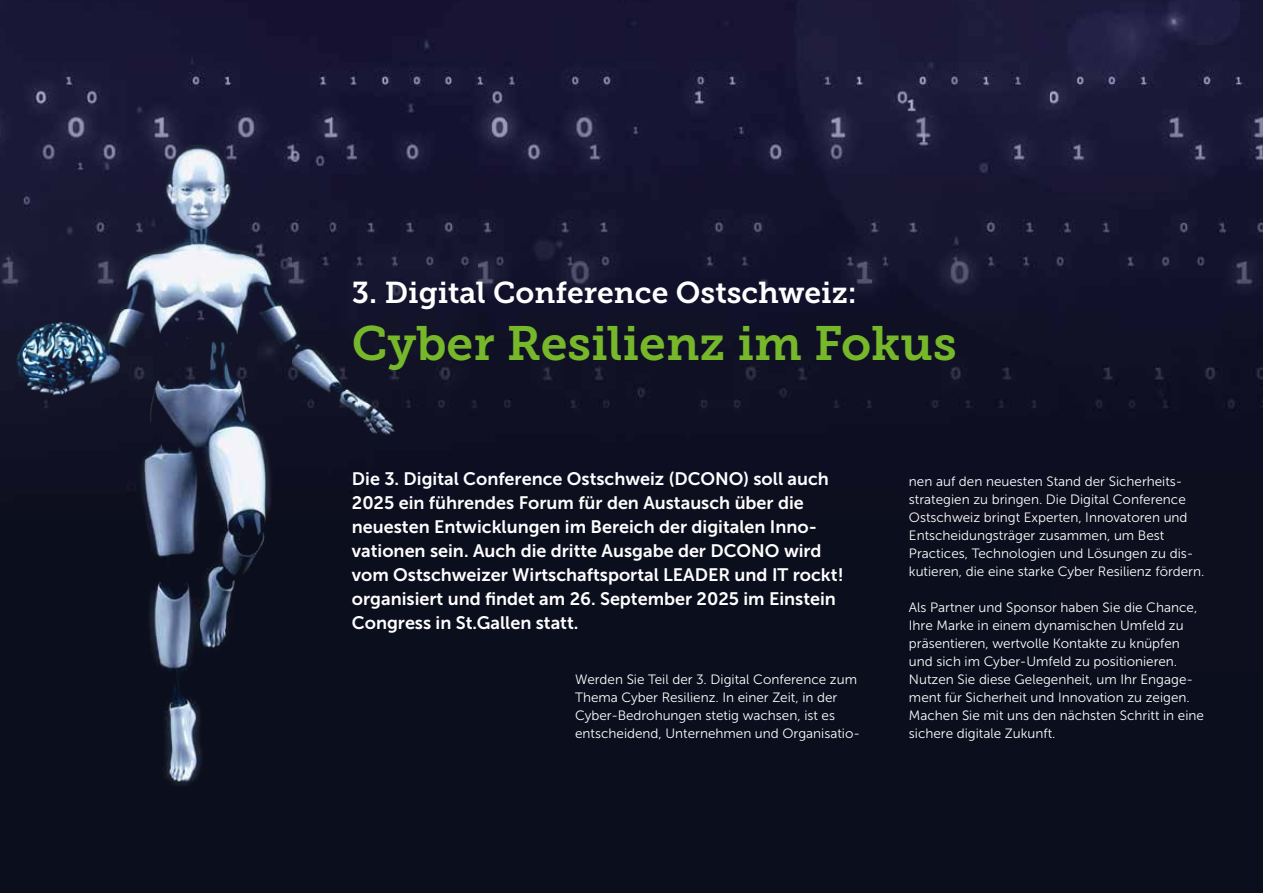
<style>
.page{position:relative;width:1263px;height:893px;background:#0b0e1d}
.page>*{position:absolute;margin:0;border:0;box-sizing:border-box;transform-origin:0 0}
.t1{font:48px "Museo Slab 700";color:#76b82a}
.t2{font:30px "Museo Slab 700";color:#fff}
.t3{font:18px/24px "Museo Sans 700";color:#fff}
.t4{font:13.5px/18px "Museo Sans 300";color:#fff}
</style>
<div class="page">
<img style="left:0;top:0;width:1050px;height:409px">
<img style="left:1050px;top:0;width:212px;height:409px">
<img style="left:0;top:118px;width:562px;height:668px">
<img style="left:1262px;top:0;width:1px;height:408px">
<h2 class="t2" style="left:352px;top:275px;width:506px">3. Digital Conference Ostschweiz:</h2>
<h1 class="t1" style="left:352px;top:317px;width:606px">Cyber Resilienz im Fokus</h1>
<p class="t3" style="left:352px;top:467px;width:493px">Die 3. Digital Conference Ostschweiz (DCONO) soll auch 2025 ein führendes Forum für den Austausch über die neuesten Entwicklungen im Bereich der digitalen Inno&shy;vationen sein. Auch die dritte Ausgabe der DCONO wird vom Ostschweizer Wirtschaftsportal LEADER und IT rockt! organisiert und findet am 26. September 2025 im Einstein Congress in St.Gallen statt.</p>
<p class="t4" style="left:575px;top:670px;width:286px">Werden Sie Teil der 3. Digital Conference zum Thema Cyber Resilienz. In einer Zeit, in der Cyber-Bedrohungen stetig wachsen, ist es entscheidend, Unternehmen und Organisatio-</p>
<p class="t4" style="left:909px;top:472px;width:297px">nen auf den neuesten Stand der Sicherheits&shy;strategien zu bringen. Die Digital Conference Ostschweiz bringt Experten, Innovatoren und Entscheidungsträger zusammen, um Best Practices, Technologien und Lösungen zu dis&shy;kutieren, die eine starke Cyber Resilienz fördern.</p>
<p class="t4" style="left:909px;top:598px;width:297px">Als Partner und Sponsor haben Sie die Chance, Ihre Marke in einem dynamischen Umfeld zu präsentieren, wertvolle Kontakte zu knüpfen und sich im Cyber-Umfeld zu positionieren.<br>Nutzen Sie diese Gelegenheit, um Ihr Engage&shy;ment für Sicherheit und Innovation zu zeigen.<br>Machen Sie mit uns den nächsten Schritt in eine sichere digitale Zukunft.</p>
</div>
